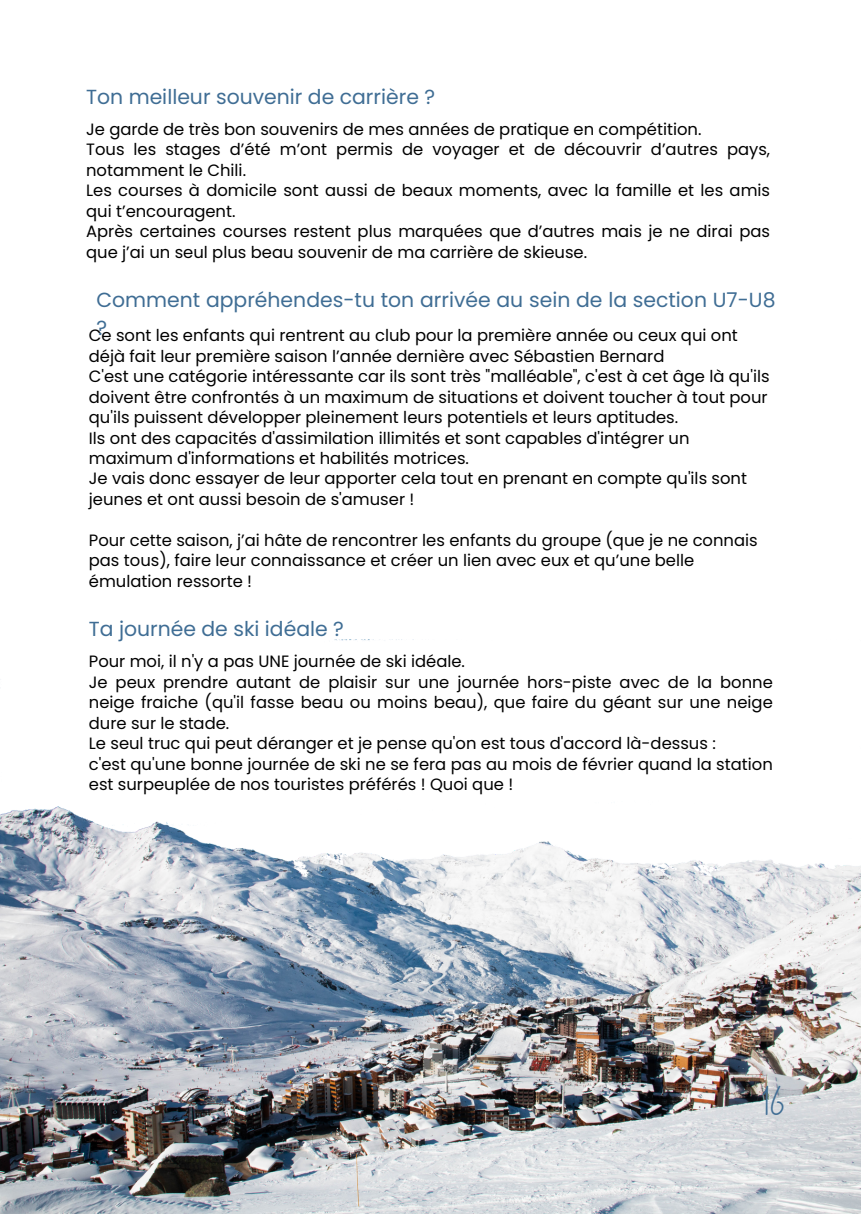
<style>
.page{position:relative;width:861px;height:1214px;background:#fff}
.page>*{position:absolute;margin:0;border:0;box-sizing:border-box;transform-origin:0 0}
.t1{font:40.8px "Buffalo";color:#3f6d94}
.t2{font:20.4px "Poppins";color:#3f6d94}
.t3{font:16.4px/20.4px "Poppins";color:#000}
</style>
<div class="page">
<img style="left:0;top:639px;width:861px;height:574px">
<p class="t2" style="left:86px;top:83px;width:350px">Ton meilleur souvenir de carrière ?</p>
<p class="t3" style="left:86px;top:119px;width:686px">Je garde de très bon souvenirs de mes années de pratique en compétition.<br>Tous les stages d’été m’ont permis de voyager et de découvrir d’autres pays, notamment le Chili.<br>Les courses à domicile sont aussi de beaux moments, avec la famille et les amis qui t’encouragent.<br>Après certaines courses restent plus marquées que d’autres mais je ne dirai pas que j’ai un seul plus beau souvenir de ma carrière de skieuse.</p>
<p class="t2" style="left:96px;top:286px;width:681px">Comment appréhendes-tu ton arrivée au sein de la section U7-U8</p>
<p class="t3" style="left:89px;top:325px;width:682px">C<sup>?</sup>e sont les enfants qui rentrent au club pour la première année ou ceux qui ont déjà fait leur première saison l’année dernière avec Sébastien Bernard<br>C'est une catégorie intéressante car ils sont très "malléable", c'est à cet âge là qu'ils doivent être confrontés à un maximum de situations et doivent toucher à tout pour qu'ils puissent développer pleinement leurs potentiels et leurs aptitudes.<br>Ils ont des capacités d'assimilation illimités et sont capables d'intégrer un maximum d'informations et habilités motrices.<br>Je vais donc essayer de leur apporter cela tout en prenant en compte qu'ils sont jeunes et ont aussi besoin de s'amuser !</p>
<p class="t3" style="left:89px;top:530px;width:670px">Pour cette saison, j’ai hâte de rencontrer les enfants du groupe (que je ne connais pas tous), faire leur connaissance et créer un lien avec eux et qu’une belle émulation ressorte !</p>
<p class="t2" style="left:89px;top:615px;width:257px">Ta journée de ski idéale ?</p>
<p class="t3" style="left:89px;top:651px;width:686px">Pour moi, il n'y a pas UNE journée de ski idéale.<br>Je peux prendre autant de plaisir sur une journée hors-piste avec de la bonne neige fraiche (qu'il fasse beau ou moins beau), que faire du géant sur une neige dure sur le stade.<br>Le seul truc qui peut déranger et je pense qu'on est tous d'accord là-dessus :<br>c'est qu'une bonne journée de ski ne se fera pas au mois de février quand la station est surpeuplée de nos touristes préférés ! Quoi que !</p>
<h1 class="t1" style="left:763px;top:1074px;width:23px">16</h1>
</div>
